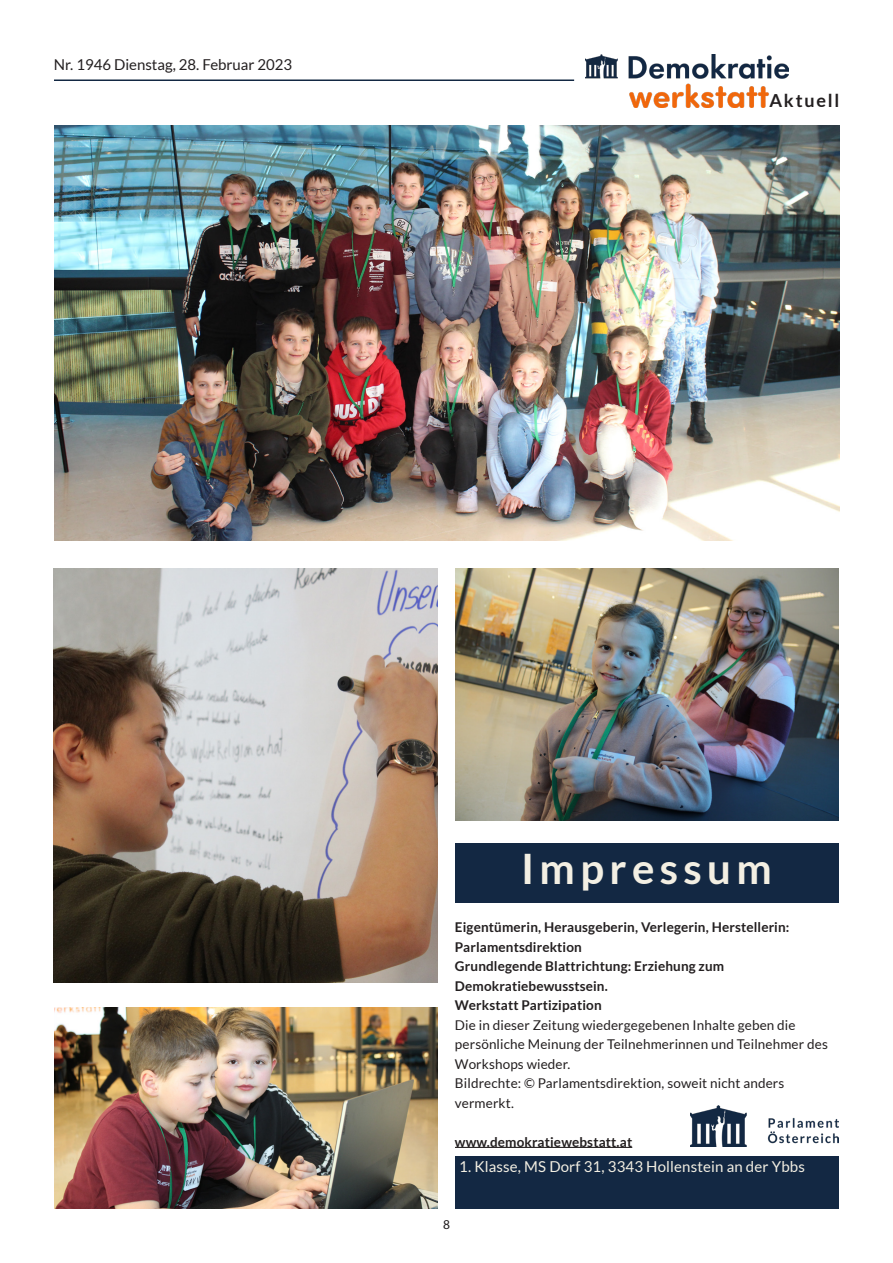
<style>
.page{position:relative;width:893px;height:1263px;background:#fff}
.page>*{position:absolute;margin:0;border:0;box-sizing:border-box;transform-origin:0 0}
.t1{font:700 42px "Lato";letter-spacing:.13em;color:#f3efe3}
.t2{font:700 18px "Lato";letter-spacing:.1em;color:#231f20}
.t3{font:15px "Lato";letter-spacing:.01em;color:#f3efe3}
.t4{font:15px "Lato";color:#231f20}
.t5{font:700 13.5px/19.5px "Lato";letter-spacing:.01em;color:#231f20}
.t6{font:13.5px/19.5px "Lato";letter-spacing:.01em;color:#231f20}
.t7{font:13.5px "Myriad Pro";color:#231f20}
</style>
<div class="page">
<hr style="left:54px;top:79px;width:520px;height:2px;background:#132843">
<img style="left:586px;top:54px;width:203px;height:53px">
<img style="left:54px;top:126px;width:785px;height:414px">
<img style="left:54px;top:568px;width:383px;height:415px">
<img style="left:54px;top:1008px;width:384px;height:201px">
<img style="left:455px;top:568px;width:384px;height:253px">
<hr style="left:455px;top:1147px;width:177px;height:1px;background:#231f20">
<div style="left:455px;top:843px;width:383px;height:59px;background:#132843"></div>
<div style="left:455px;top:1156px;width:384px;height:53px;background:#132843"></div>
<img style="left:691px;top:1105px;width:148px;height:41px">
<p class="t4" style="left:54px;top:56px;width:240px">Nr. 1946 Dienstag, 28. Februar 2023</p>
<h2 class="t2" style="left:769px;top:90px;width:72px">Aktuell</h2>
<p class="t1" style="left:521px;top:845px;width:252px">Impressum</p>
<p class="t5" style="left:455px;top:917px;width:336px">Eigentümerin, Herausgeberin, Verlegerin, Herstellerin:<br>Parlamentsdirektion</p>
<p class="t5" style="left:455px;top:956px;width:271px">Grundlegende Blattrichtung: Erziehung zum<br>Demokratiebewusstsein.</p>
<p class="t5" style="left:455px;top:995px;width:148px">Werkstatt Partizipation</p>
<p class="t6" style="left:455px;top:1015px;width:374px">Die in dieser Zeitung wiedergegebenen Inhalte geben die persönliche Meinung der Teilnehmerinnen und Teilnehmer des<br>Workshops wieder.</p>
<p class="t6" style="left:455px;top:1073px;width:331px">Bildrechte: © Parlamentsdirektion, soweit nicht anders vermerkt.</p>
<p class="t5" style="left:455px;top:1132px;width:179px">www.demokratiewebstatt.at</p>
<p class="t3" style="left:459px;top:1159px;width:347px">1. Klasse, MS Dorf 31, 3343 Hollenstein an der Ybbs</p>
<p class="t7" style="left:443px;top:1216px;width:8px">8</p>
</div>
